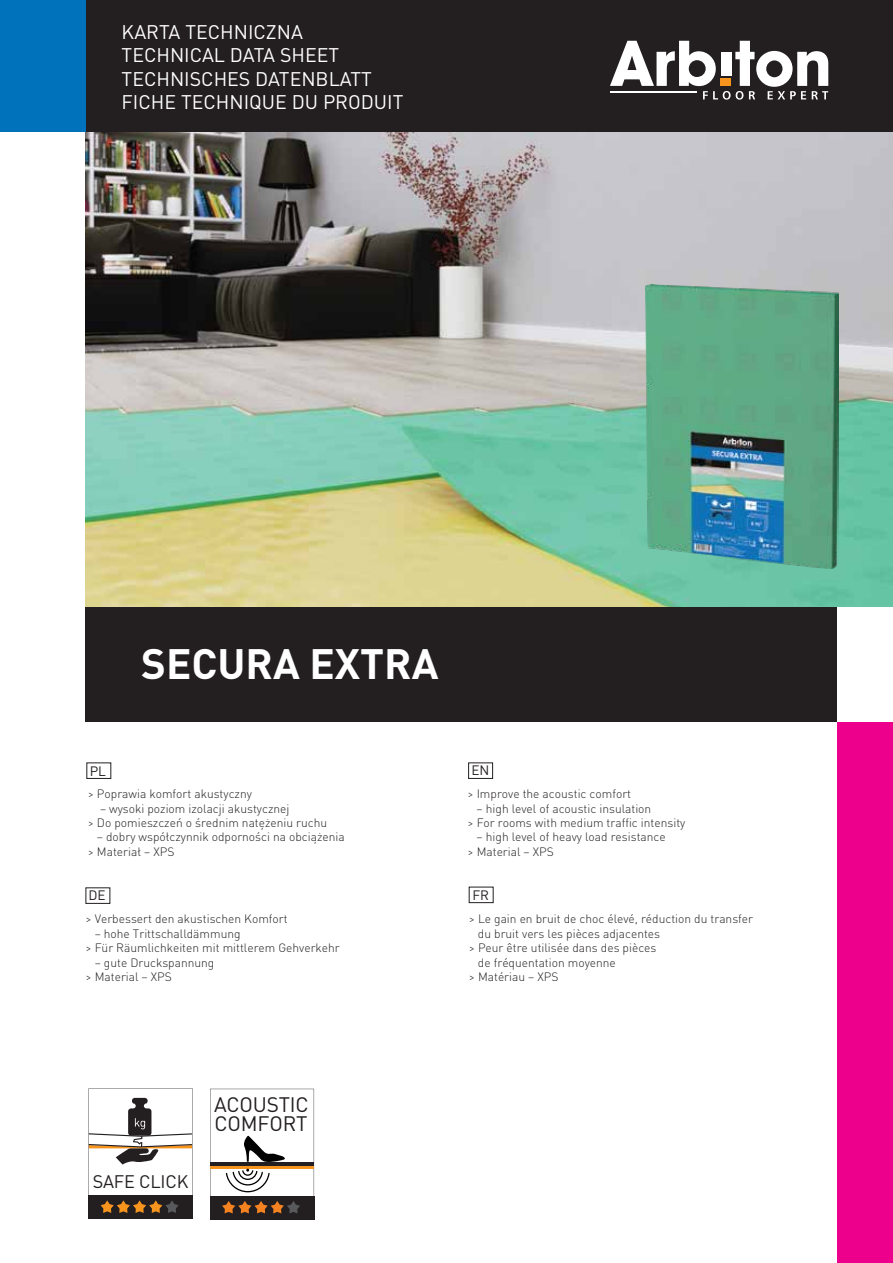
<style>
.page{position:relative;width:893px;height:1263px;background:#fff}
.page>*{position:absolute;margin:0;border:0;box-sizing:border-box;transform-origin:0 0}
.t1{font:700 42px "DIN Pro";color:#fff}
.t2{font:20.7px/19px "DIN Pro";letter-spacing:-.01em;color:#231f20}
.t3{font:19.5px/23.4px "DIN Pro";color:#fff}
.t4{font:18px "DIN Pro";letter-spacing:-.01em;color:#231f20}
.t5{font:13.5px "DIN Pro";color:#231f20}
.t6{font:300 12px/14.4px "DIN Pro";color:#231f20}
</style>
<div class="page">
<img style="left:86px;top:131px;width:807px;height:476px">
<div style="left:85px;top:607px;width:752px;height:114px;background:#231f20"></div>
<div style="left:85px;top:0;width:808px;height:131px;background:#231f20"></div>
<div style="left:0;top:0;width:86px;height:131px;background:#0072bc"></div>
<svg style="left:610px;top:41px;width:218px;height:59px"></svg>
<div style="left:721px;top:78px;width:10px;height:8px;background:#f7941e"></div>
<div style="left:837px;top:721px;width:56px;height:542px;background:#ec008c"></div>
<div style="left:89px;top:1195px;width:104px;height:24px;background:#231f20"></div>
<svg style="left:89px;top:1088px;width:104px;height:125px"></svg>
<div style="left:468px;top:762px;width:25px;height:17px;border:1px solid #231f20"></div>
<div style="left:86px;top:887px;width:24px;height:17px;border:1px solid #231f20"></div>
<div style="left:86px;top:762px;width:25px;height:17px;border:1px solid #231f20"></div>
<div style="left:469px;top:887px;width:25px;height:16px;border:1px solid #231f20"></div>
<div style="left:210px;top:1196px;width:104px;height:23px;background:#231f20"></div>
<svg style="left:210px;top:1089px;width:104px;height:124px"></svg>
<hr style="left:210px;top:1162px;width:104px;height:3px;background:#231f20">
<img style="left:645px;top:284px;width:193px;height:284px">
<h3 class="t3" style="left:122px;top:19px;width:283px">KARTA TECHNICZNA<br>TECHNICAL DATA SHEET<br>TECHNISCHES DATENBLATT<br>FICHE TECHNIQUE DU PRODUIT</h3>
<h1 class="t1" style="left:141px;top:636px;width:299px">SECURA EXTRA</h1>
<p class="t5" style="left:90px;top:761px;width:18px">PL</p>
<p class="t5" style="left:471px;top:761px;width:19px">EN</p>
<p class="t6" style="left:88px;top:786px;width:166px">&gt; Poprawia komfort akustyczny</p>
<p class="t6" style="left:88px;top:800px;width:241px;text-indent:12px">– wysoki poziom izolacji akustycznej<br>&gt; Do pomieszczeń o średnim natężeniu ruchu</p>
<p class="t6" style="left:88px;top:829px;width:258px;text-indent:9px">– dobry współczynnik odporności na obciążenia &gt; Materiał – XPS</p>
<p class="t6" style="left:467px;top:786px;width:165px">&gt; Improve the acoustic comfort</p>
<p class="t6" style="left:467px;top:800px;width:219px;text-indent:9px">– high level of acoustic insulation<br>&gt; For rooms with medium traffic intensity</p>
<p class="t6" style="left:467px;top:829px;width:200px;text-indent:9px">– high level of heavy load resistance &gt; Material – XPS</p>
<p class="t5" style="left:89px;top:886px;width:19px">DE</p>
<p class="t6" style="left:85px;top:911px;width:204px">&gt; Verbessert den akustischen Komfort</p>
<p class="t6" style="left:85px;top:926px;width:256px;text-indent:9px">– hohe Trittschalldämmung<br>&gt; Für Räumlichkeiten mit mittlerem Gehverkehr</p>
<p class="t6" style="left:85px;top:954px;width:130px;text-indent:9px">– gute Druckspannung &gt; Material – XPS</p>
<p class="t5" style="left:472px;top:885px;width:18px">FR</p>
<p class="t6" style="left:469px;top:911px;width:286px">&gt; Le gain en bruit de choc élevé, réduction du transfer</p>
<p class="t6" style="left:478px;top:926px;width:184px">du bruit vers les pièces adjacentes</p>
<p class="t6" style="left:469px;top:940px;width:189px">&gt; Peur être utilisée dans des pièces</p>
<p class="t6" style="left:478px;top:954px;width:139px">de fréquentation moyenne</p>
<p class="t6" style="left:469px;top:969px;width:91px">&gt; Matériau – XPS</p>
<h3 class="t4" style="left:93px;top:1170px;width:97px">SAFE CLICK</h3>
<h2 class="t2" style="left:214px;top:1094px;width:96px">ACOUSTIC<br>COMFORT</h2>
</div>
